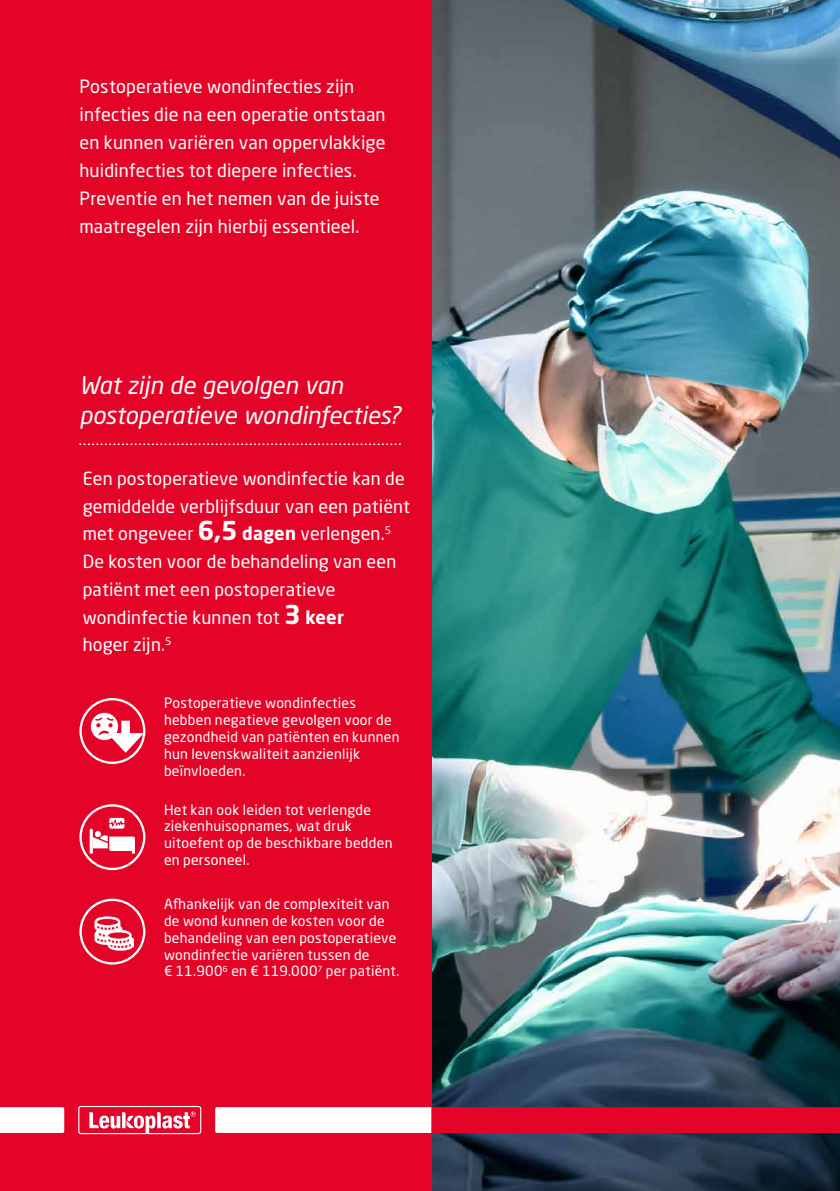
<style>
.page{position:relative;width:840px;height:1191px;background:#fff}
.page>*{position:absolute;margin:0;border:0;box-sizing:border-box;transform-origin:0 0}
.t1{font:italic 24px/30px "Neo Sans W1 G";letter-spacing:-.005em;color:#fff}
.t2{font:18px/28px "Neo Sans W1 G";letter-spacing:.005em;color:#fff}
.t3{font:17.8px/27.8px "Neo Sans W1 G";letter-spacing:.01em;color:#fff}
.t4{font:14px/16.8px "Neo Sans W1 G";letter-spacing:.015em;color:#fff}
.s1{font-weight:700;font-size:25.8px}
.s2{font-weight:700}
</style>
<div class="page">
<img style="left:431px;top:0;width:408px;height:1191px">
<div style="left:0;top:0;width:431px;height:1191px;background:#e40428"></div>
<svg style="left:79px;top:698px;width:66px;height:66px"></svg>
<div style="left:82px;top:700px;width:61px;height:61px;background:#e40428;border-radius:50%"></div>
<div style="left:91px;top:713px;width:27px;height:27px;background:#fff;border-radius:50%"></div>
<svg style="left:94px;top:716px;width:50px;height:37px"></svg>
<svg style="left:79px;top:804px;width:66px;height:66px"></svg>
<div style="left:82px;top:806px;width:61px;height:62px;background:#e40428;border-radius:50%"></div>
<svg style="left:90px;top:818px;width:45px;height:35px"></svg>
<svg style="left:79px;top:898px;width:66px;height:66px"></svg>
<div style="left:82px;top:901px;width:61px;height:61px;background:#e40428;border-radius:50%"></div>
<img style="left:94px;top:916px;width:39px;height:34px">
<svg style="left:78px;top:1106px;width:123px;height:28px"></svg>
<svg style="left:79px;top:1107px;width:121px;height:26px"></svg>
<svg style="left:79px;top:443px;width:321px;height:2px"></svg>
<svg style="left:0;top:1107px;width:64px;height:26px;background:#fefcfd"></svg>
<svg style="left:215px;top:1107px;width:624px;height:26px;background:#ec5a72"></svg>
<p class="t2" style="left:79px;top:72px;width:307px">Postoperatieve wondinfecties zijn infecties die na een operatie ontstaan en kunnen variëren van oppervlakkige huidinfecties tot diepere infecties.<br>Preventie en het nemen van de juiste maatregelen zijn hierbij essentieel.</p>
<h1 class="t1" style="left:79px;top:369px;width:322px">Wat zijn de gevolgen van postoperatieve wondinfecties?</h1>
<p class="t3" style="left:83px;top:464px;width:329px">Een postoperatieve wondinfectie kan de gemiddelde verblijfsduur van een patiënt met ongeveer <span class="s1">6,5</span> <span class="s2">dagen</span> verlengen.<sup>5<br></sup>De kosten voor de behandeling van een patiënt met een postoperatieve wondinfectie kunnen tot <span class="s1">3</span> <span class="s2">keer<br></span>hoger zijn.<sup>5</sup></p>
<p class="t4" style="left:164px;top:694px;width:237px">Postoperatieve wondinfecties hebben negatieve gevolgen voor de gezondheid van patiënten en kunnen hun levenskwaliteit aanzienlijk beïnvloeden.</p>
<p class="t4" style="left:164px;top:801px;width:230px">Het kan ook leiden tot verlengde ziekenhuisopnames, wat druk uitoefent op de beschikbare bedden en personeel.</p>
<p class="t4" style="left:164px;top:895px;width:237px">Afhankelijk van de complexiteit van de wond kunnen de kosten voor de behandeling van een postoperatieve wondinfectie variëren tussen de<br>€ 11.900<sup>6</sup> en € 119.000<sup>7</sup> per patiënt.</p>
</div>
